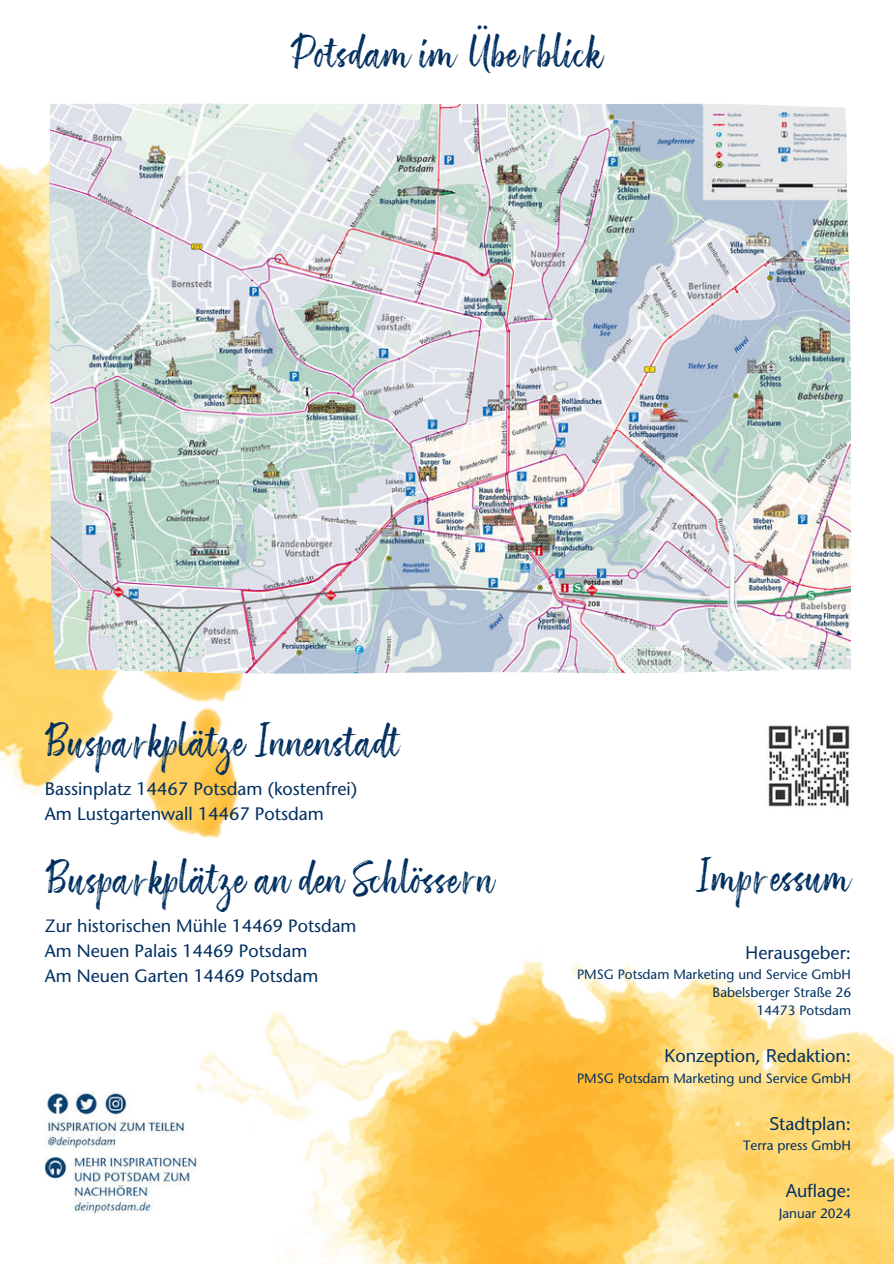
<style>
.page{position:relative;width:894px;height:1264px;background:#fff}
.page>*{position:absolute;margin:0;border:0;box-sizing:border-box;transform-origin:0 0}
.t1{font:40.5px "ATS Script";color:#023061}
.t2{font:500 18px/24.8px "Stone Sans Std";color:#023061}
.t3{font:18px "Stone Sans Std Phonetic";color:#023061}
.t4{font:500 17.85px/24.8px "Stone Sans Std";color:#023061}
.t5{font:500 13.5px/18px "Stone Sans Std";color:#023061;text-align:right}
.s1{font-family:"Noto Sans"}
</style>
<div class="page">
<img style="left:0;top:162px;width:370px;height:676px">
<img style="left:49px;top:104px;width:800px;height:569px">
<img style="left:45px;top:1091px;width:149px;height:123px">
<img style="left:768px;top:725px;width:82px;height:82px">
<img style="left:753px;top:872px;width:14px;height:22px">
<img style="left:194px;top:960px;width:699px;height:303px">
<img style="left:522px;top:46px;width:14px;height:22px">
<img style="left:133px;top:737px;width:14px;height:22px">
<img style="left:133px;top:874px;width:14px;height:22px">
<img style="left:462px;top:872px;width:14px;height:22px">
<h1 class="t1" style="left:291px;top:30px;width:313px">Potsdam im Übe blick</h1>
<h1 class="t1" style="left:45px;top:718px;width:356px">Buspa kplätze Innenstadt</h1>
<h2 class="t2" style="left:45px;top:776px;width:314px">Bassinplatz 14467 Potsdam (kostenfrei)<br>Am Lustgartenwall 14467 Potsdam</h2>
<h1 class="t1" style="left:45px;top:855px;width:450px">Buspa kplätze an den Schlösse n</h1>
<h3 class="t4" style="left:45px;top:913px;width:313px">Zur historischen Mühle 14469 Potsdam<br>Am Neuen Palais 14469 Potsdam<br>Am Neuen Garten 14469 Potsdam</h3>
<h1 class="t1" style="left:695px;top:853px;width:157px">Imp essum</h1>
<h2 class="t3" style="left:744px;top:942px;width:108px"><span class="s1">H</span>erausgeber:</h2>
<p class="t5" style="left:577px;top:965px;width:275px">PMSG Potsdam Marketing und Service GmbH<br>Babelsberger Straße 26<br>14473 Potsdam</p>
<h2 class="t3" style="left:664px;top:1045px;width:188px"><span class="s1">K</span>onzeption, <span class="s1">R</span>edaktion:</h2>
<p class="t5" style="left:577px;top:1068px;width:275px">PMSG Potsdam Marketing und Service GmbH</p>
<h2 class="t3" style="left:769px;top:1113px;width:83px"><span class="s1">S</span>tadtplan:</h2>
<p class="t5" style="left:743px;top:1136px;width:109px">Terra press GmbH</p>
<h2 class="t3" style="left:785px;top:1180px;width:67px"><span class="s1">A</span>uflage:</h2>
<p class="t5" style="left:778px;top:1203px;width:74px">Januar 2024</p>
</div>
